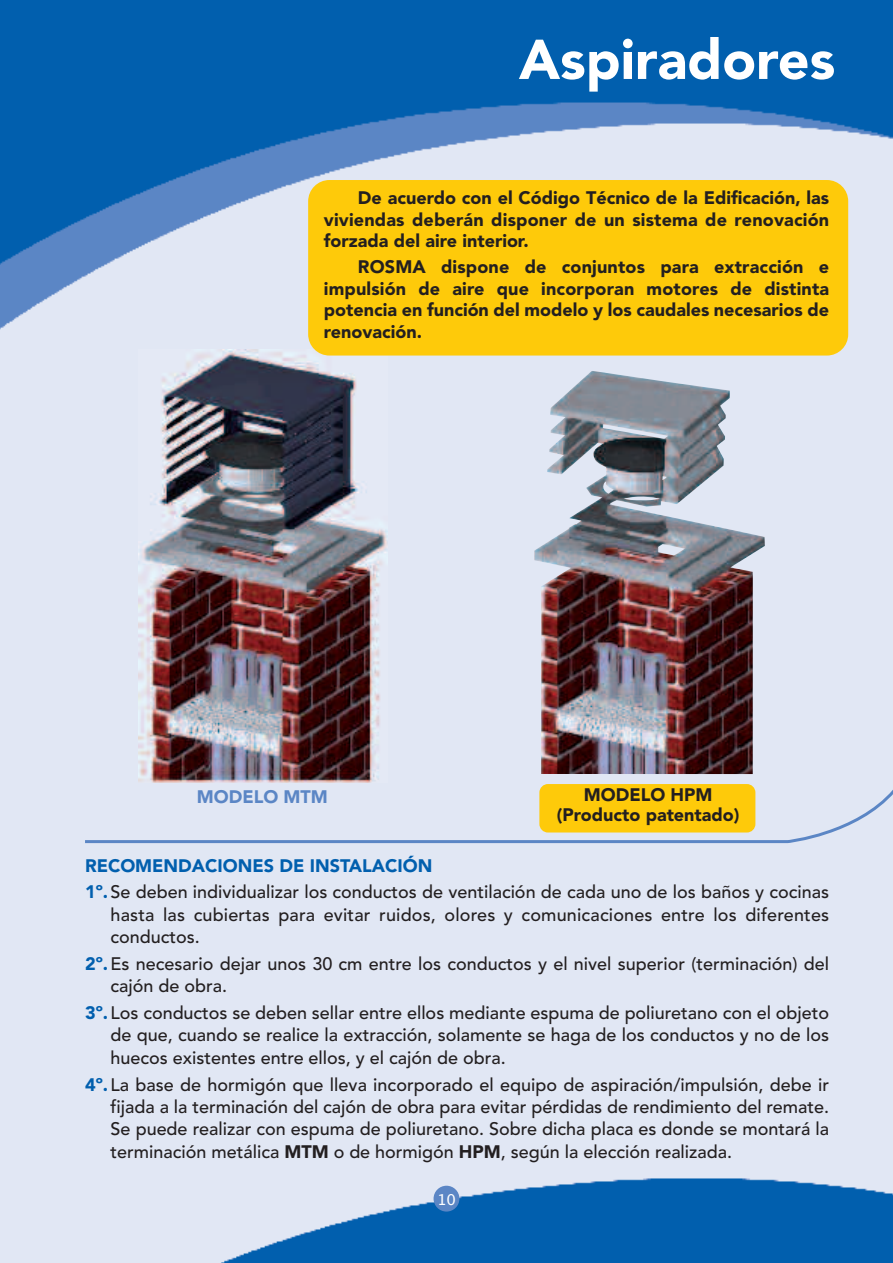
<style>
.page{position:relative;width:893px;height:1263px;background:#fff}
.page>*{position:absolute;margin:0;border:0;box-sizing:border-box;transform-origin:0 0}
.t1{font:900 55.5px "Avenir";color:#fff}
.t2{font:500 18px/22.4px "Avenir";color:#231f20}
.t3{font:900 18px/21.6px "Avenir";color:#231f20;text-align:justify}
.t4{font:900 18px "Avenir";color:#5b86c5}
.t5{font:15px "Lucida Grande";color:#fff}
.s1{font-weight:900;color:#015fae}
.s2{font-weight:900}
</style>
<div class="page">
<img style="left:0;top:0;width:893px;height:1263px">
<div style="left:434px;top:1186px;width:25px;height:25px;background:#5b86c5;border-radius:50%"></div>
<img style="left:138px;top:349px;width:250px;height:386px">
<svg style="left:82px;top:735px;width:811px;height:110px;background:#cbcdda"></svg>
<div style="left:308px;top:180px;width:540px;height:176px;background:#feca0a;border-radius:21px"></div>
<div style="left:539px;top:784px;width:216px;height:48px;background:#feca0a;border-radius:9px"></div>
<img style="left:534px;top:371px;width:231px;height:403px">
<h1 class="t1" style="left:519px;top:37px;width:318px">Aspiradores</h1>
<p class="t3" style="left:324px;top:189px;width:507px;text-indent:34px">De acuerdo con el Código Técnico de la Edificación, las viviendas deberán disponer de un sistema de renovación forzada del aire interior.</p>
<p class="t3" style="left:324px;top:258px;width:507px;text-indent:34px">ROSMA dispone de conjuntos para extracción e impulsión de aire que incorporan motores de distinta potencia en función del modelo y los caudales necesarios de renovación.</p>
<p class="t4" style="left:197px;top:789px;width:133px">MODELO MTM</p>
<p class="t3" style="left:557px;top:786px;width:184px;line-height:20.1px;text-align:center">MODELO HPM (Producto patentado)</p>
<p class="t2" style="left:85px;top:853px;width:746px;line-height:26.7px"><span class="s1">RECOMENDACIONES DE INSTALACIÓN<br>1º.</span>Se deben individualizar los conductos de ventilación de cada uno de los baños y cocinas</p>
<p class="t2" style="left:111px;top:905px;width:720px">hasta las cubiertas para evitar ruidos, olores y comunicaciones entre los diferentes conductos.</p>
<p class="t2" style="left:111px;top:954px;width:720px;text-indent:-26px"><span class="s1">2º.</span>Es necesario dejar unos 30 cm entre los conductos y el nivel superior (terminación) del cajón de obra.</p>
<p class="t2" style="left:111px;top:1003px;width:720px;text-align:justify;text-indent:-26px"><span class="s1">3º.</span> Los conductos se deben sellar entre ellos mediante espuma de poliuretano con el objeto de que, cuando se realice la extracción, solamente se haga de los conductos y no de los huecos existentes entre ellos, y el cajón de obra.</p>
<p class="t2" style="left:111px;top:1074px;width:720px;text-align:justify;text-indent:-26px"><span class="s1">4º.</span> La base de hormigón que lleva incorporado el equipo de aspiración/impulsión, debe ir fijada a la terminación del cajón de obra para evitar pérdidas de rendimiento del remate.<br>Se puede realizar con espuma de poliuretano. Sobre dicha placa es donde se montará la terminación metálica <span class="s2">MTM</span> o de hormigón <span class="s2">HPM</span>, según la elección realizada.</p>
<p class="t5" style="left:437px;top:1190px;width:20px">10</p>
</div>
